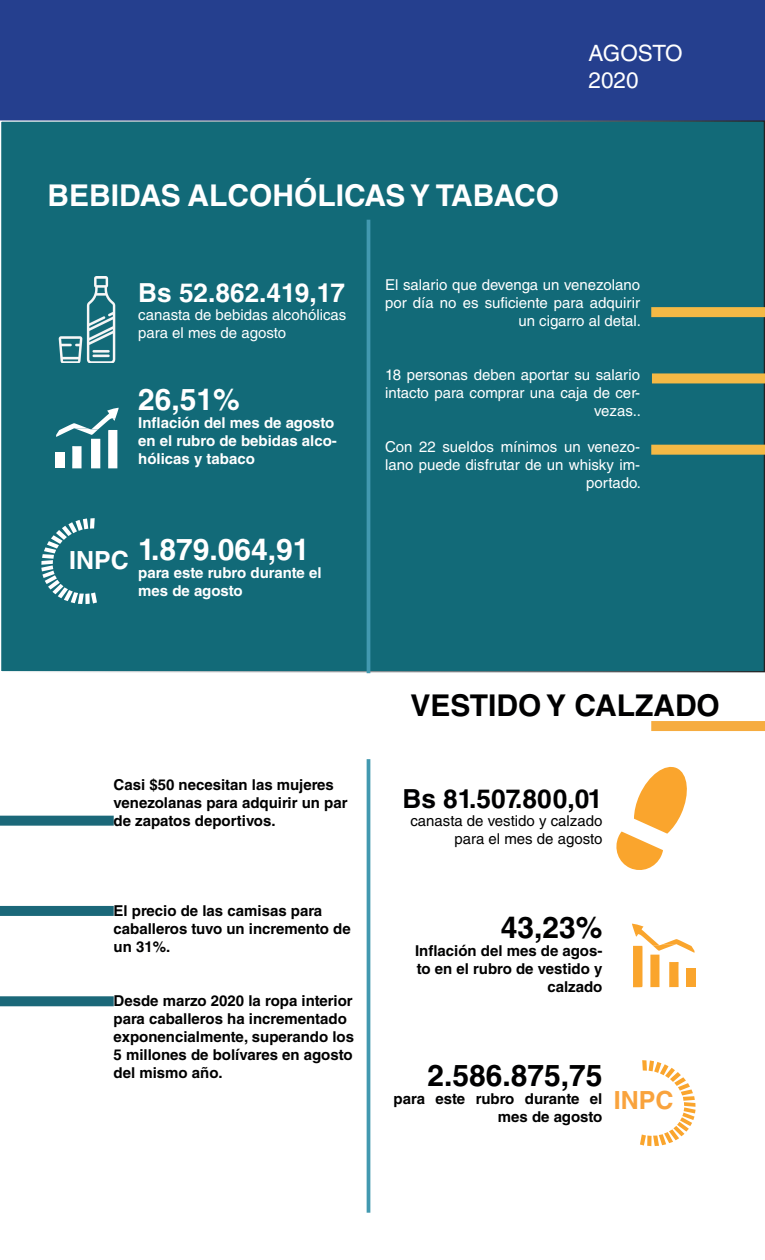
<style>
.page{position:relative;width:765px;height:1260px;background:#fff}
.page>*{position:absolute;margin:0;border:0;box-sizing:border-box;transform-origin:0 0}
.t1{font:700 30px "Helvetica LT Std";color:#fff}
.t2{font:700 30px "Helvetica LT Std";color:#000001}
.t3{font:700 26.25px "Helvetica LT Std";color:#fff}
.t4{font:700 26.25px "Helvetica LT Std";color:#000001}
.t5{font:700 25px "Helvetica LT Std";color:#fff}
.t6{font:700 25px "Helvetica LT Std";color:#f9a33d}
.t7{font:22.5px "Helvetica LT Std";color:#fff}
.t8{font:700 15px/18px "Helvetica LT Std";color:#000001}
.t9{font:15px/18px "Helvetica LT Std";color:#fff;text-align:right}
.t10{font:700 15px/18px "Helvetica LT Std";color:#fff}
.t11{font:15px "Helvetica LT Std";color:#000001}
</style>
<div class="page">
<div style="left:0;top:0;width:765px;height:120px;background:#253f8e"></div>
<svg style="left:616px;top:767px;width:71px;height:103px"></svg>
<div style="left:1px;top:121px;width:763px;height:551px;background:#126a78"></div>
<svg style="left:58px;top:276px;width:58px;height:87px"></svg>
<hr style="left:367px;top:220px;width:3px;height:453px;background:#4299b0">
<svg style="left:56px;top:408px;width:63px;height:60px"></svg>
<div style="left:55px;top:453px;width:9px;height:15px;background:#fff"></div>
<div style="left:652px;top:373px;width:113px;height:10px;background:#f4b945"></div>
<div style="left:651px;top:307px;width:114px;height:10px;background:#f4b945"></div>
<div style="left:0;top:816px;width:114px;height:10px;background:#1b6879"></div>
<div style="left:0;top:996px;width:114px;height:10px;background:#1b6879"></div>
<svg style="left:632px;top:924px;width:63px;height:63px"></svg>
<div style="left:686px;top:968px;width:10px;height:19px;background:#faa52d"></div>
<svg style="left:640px;top:1060px;width:56px;height:86px"></svg>
<div style="left:0;top:906px;width:114px;height:10px;background:#1b6879"></div>
<div style="left:651px;top:445px;width:114px;height:10px;background:#f4b945"></div>
<div style="left:651px;top:721px;width:114px;height:10px;background:#f6ac40"></div>
<hr style="left:367px;top:759px;width:3px;height:454px;background:#4299b0">
<svg style="left:41px;top:518px;width:56px;height:86px"></svg>
<p class="t7" style="left:589px;top:40px;width:96px">AGOSTO</p>
<p class="t7" style="left:589px;top:67px;width:52px">2020</p>
<p class="t1" style="left:48px;top:177px;width:513px">BEBIDAS ALCOHÓLICAS Y TABACO</p>
<p class="t3" style="left:138px;top:277px;width:208px">Bs 52.862.419,17</p>
<p class="t9" style="left:138px;top:306px;width:210px">canasta de bebidas alcohólicas</p>
<p class="t9" style="left:138px;top:324px;width:149px">para el mes de agosto</p>
<p class="t1" style="left:138px;top:382px;width:103px">26,51%</p>
<p class="t10" style="left:138px;top:414px;width:200px">Inflación del mes de agosto en el rubro de bebidas alco&shy;hólicas y tabaco</p>
<p class="t5" style="left:69px;top:545px;width:61px">INPC</p>
<p class="t1" style="left:138px;top:531px;width:173px">1.879.064,91</p>
<p class="t10" style="left:138px;top:564px;width:185px">para este rubro durante el mes de agosto</p>
<p class="t9" style="left:385px;top:275px;width:257px">El salario que devenga un venezolano por día no es suficiente para adquirir un cigarro al detal.</p>
<p class="t9" style="left:385px;top:365px;width:257px">18 personas deben aportar su salario intacto para comprar una caja de cer&shy;vezas..</p>
<p class="t9" style="left:385px;top:437px;width:257px">Con 22 sueldos mínimos un venezo&shy;lano puede disfrutar de un whisky im&shy;portado.</p>
<p class="t8" style="left:114px;top:775px;width:236px">Casi $50 necesitan las mujeres venezolanas para adquirir un par de zapatos deportivos.</p>
<p class="t8" style="left:114px;top:901px;width:239px">El precio de las camisas para caballeros tuvo un incremento de un 31%.</p>
<p class="t8" style="left:114px;top:991px;width:242px">Desde marzo 2020 la ropa interior para caballeros ha incrementado exponencialmente, superando los<br>5 millones de bolívares en agosto del mismo año.</p>
<p class="t2" style="left:410px;top:687px;width:311px">VESTIDO Y CALZADO</p>
<p class="t4" style="left:402px;top:783px;width:202px">Bs 81.507.800,01</p>
<p class="t11" style="left:410px;top:812px;width:194px">canasta de vestido y calzado</p>
<p class="t11" style="left:455px;top:830px;width:149px">para el mes de agosto</p>
<p class="t2" style="left:501px;top:909px;width:103px">43,23%</p>
<p class="t8" style="left:415px;top:941px;width:189px;text-align:right">Inflación del mes de agos&shy;to en el rubro de vestido y calzado</p>
<p class="t2" style="left:427px;top:1057px;width:177px">2.586.875,75</p>
<p class="t8" style="left:394px;top:1089px;width:210px;text-align:right">para este rubro durante el mes de agosto</p>
<p class="t6" style="left:614px;top:1085px;width:61px">INPC</p>
</div>
